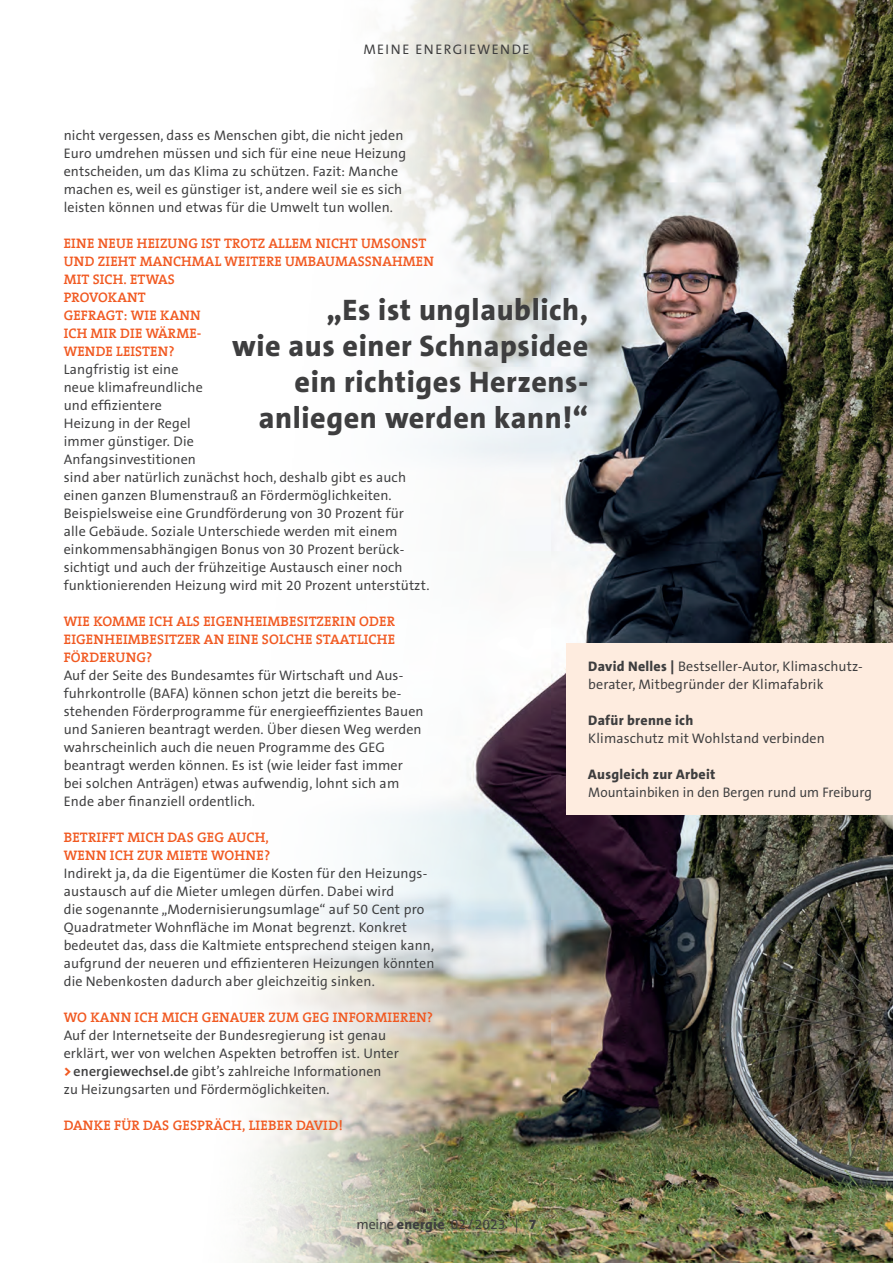
<style>
.page{position:relative;width:893px;height:1263px;background:#fff}
.page>*{position:absolute;margin:0;border:0;box-sizing:border-box;transform-origin:0 0}
.t1{font:800 30px/36px "Thesans Badenova";letter-spacing:.02em;color:#3e3e3f;text-align:right}
.t2{font:13.95px/18px "Thesans Badenova";letter-spacing:.01em;color:#3e3e3f}
.t3{font:700 13.95px/18px "Theserif Badenova";letter-spacing:.01em;color:#f15921}
.t4{font:800 13.95px "Thesans Badenova";letter-spacing:.02em;color:#3e3e3f}
.t5{font:13.95px "Thesans Badenova";letter-spacing:.1em;color:#3e3e3f}
.s1{font-weight:800;color:#f15921}
.s2{font-weight:700}
.s3{font-weight:800}
</style>
<div class="page">
<img style="left:246px;top:0;width:647px;height:1263px">
<svg style="left:246px;top:0;width:329px;height:492px"></svg>
<svg style="left:246px;top:264px;width:374px;height:204px"></svg>
<div style="left:567px;top:644px;width:326px;height:170px;background:#feecdf"></div>
<p class="t5" style="left:363px;top:42px;width:168px">MEINE ENERGIEWENDE</p>
<p class="t2" style="left:64px;top:126px;width:344px">nicht vergessen, dass es Menschen gibt, die nicht jeden Euro umdrehen müssen und sich für eine neue Heizung entscheiden, um das Klima zu schützen. Fazit: Manche machen es, weil es günstiger ist, andere weil sie es sich leisten können und etwas für die Umwelt tun wollen.</p>
<p class="t3" style="left:64px;top:234px;width:372px">EINE NEUE HEIZUNG IST TROTZ ALLEM NICHT UMSONST<br>UND ZIEHT MANCHMAL WEITERE UMBAUMASSNAHMEN<br>MIT SICH. ETWAS<br>PROVOKANT<br>GEFRAGT: WIE KANN<br>ICH MIR DIE WÄRME-<br>WENDE LEISTEN?</p>
<p class="t2" style="left:64px;top:360px;width:367px">Langfristig ist eine<br>neue klimafreundliche<br>und effizientere<br>Heizung in der Regel<br>immer günstiger. Die<br>Anfangsinvestitionen<br>sind aber natürlich zunächst hoch, deshalb gibt es auch einen ganzen Blumenstrauß an Fördermöglichkeiten.<br>Beispielsweise eine Grundförderung von 30 Prozent für<br>alle Gebäude. Soziale Unterschiede werden mit einem einkommensabhängigen Bonus von 30 Prozent berück&shy;sichtigt und auch der frühzeitige Austausch einer noch funktionierenden Heizung wird mit 20 Prozent unterstützt.</p>
<p class="t3" style="left:64px;top:612px;width:333px;text-align:justify">WIE KOMME ICH ALS EIGENHEIMBESITZERIN ODER EIGENHEIMBESITZER AN EINE SOLCHE STAATLICHE FÖRDERUNG?</p>
<p class="t2" style="left:64px;top:666px;width:361px">Auf der Seite des Bundesamtes für Wirtschaft und Aus&shy;fuhrkontrolle (BAFA) können schon jetzt die bereits be&shy;stehenden Förderprogramme für energieeffizientes Bauen und Sanieren beantragt werden. Über diesen Weg werden wahrscheinlich auch die neuen Programme des GEG beantragt werden können. Es ist (wie leider fast immer bei solchen Anträgen) etwas aufwendig, lohnt sich am Ende aber finanziell ordentlich.</p>
<p class="t3" style="left:64px;top:828px;width:208px">BETRIFFT MICH DAS GEG AUCH,<br>WENN ICH ZUR MIETE WOHNE?</p>
<p class="t2" style="left:64px;top:864px;width:372px">Indirekt ja, da die Eigentümer die Kosten für den Heizungs&shy;austausch auf die Mieter umlegen dürfen. Dabei wird<br>die sogenannte „Modernisierungsumlage“ auf 50 Cent pro Quadratmeter Wohnfläche im Monat begrenzt. Konkret bedeutet das, dass die Kaltmiete entsprechend steigen kann, aufgrund der neueren und effizienteren Heizungen könnten die Nebenkosten dadurch aber gleichzeitig sinken.</p>
<p class="t3" style="left:64px;top:1008px;width:371px">WO KANN ICH MICH GENAUER ZUM GEG INFORMIEREN?</p>
<p class="t2" style="left:64px;top:1026px;width:337px">Auf der Internetseite der Bundesregierung ist genau erklärt, wer von welchen Aspekten betroffen ist. Unter <span class="s1">&gt;</span> <span class="s2">energiewechsel.de</span> gibt’s zahlreiche Informationen zu Heizungsarten und Fördermöglichkeiten.</p>
<p class="t3" style="left:64px;top:1116px;width:281px">DANKE FÜR DAS GESPRÄCH, LIEBER DAVID!</p>
<h1 class="t1" style="left:232px;top:292px;width:358px">„Es ist unglaublich,<br>wie aus einer Schnapsidee ein richtiges Herzens&shy;anliegen werden kann!“</h1>
<p class="t2" style="left:588px;top:657px;width:276px"><span class="s3">David Nelles |</span> Bestseller-Autor, Klimaschutz&shy;berater, Mitbegründer der Klimafabrik</p>
<p class="t4" style="left:588px;top:711px;width:107px">Dafür brenne ich</p>
<p class="t2" style="left:588px;top:729px;width:238px">Klimaschutz mit Wohlstand verbinden</p>
<p class="t4" style="left:588px;top:765px;width:129px">Ausgleich zur Arbeit</p>
<p class="t2" style="left:588px;top:783px;width:285px">Mountainbiken in den Bergen rund um Freiburg</p>
<p class="t2" style="left:357px;top:1215px;width:181px">meine <span class="s3">energie</span> 02/2023 | <span class="s3">7</span></p>
</div>
